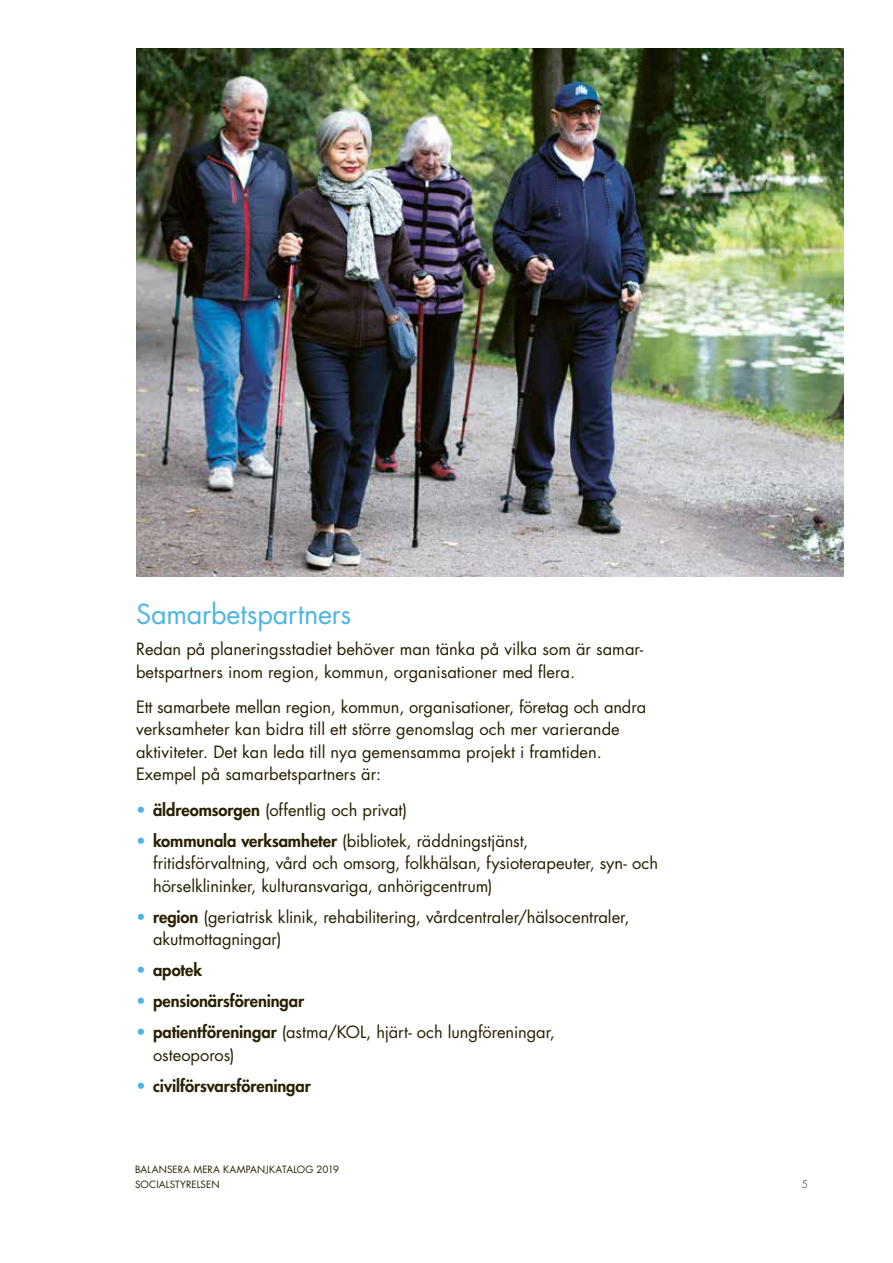
<style>
.page{position:relative;width:893px;height:1263px;background:#fff}
.page>*{position:absolute;margin:0;border:0;box-sizing:border-box;transform-origin:0 0}
.t1{font:27px "Futura Std";letter-spacing:-.005em;color:#4db5e4}
.t2{font:16.5px/22.5px "Futura Std";color:#281f00}
.t3{font:800 16.5px "Futura Std";color:#281f00}
.t4{font:300 10.5px "Futura Std";color:#281f00}
.t5{font:9.75px/14.5px "Futura Std";letter-spacing:.02em;color:#281f00}
.s1{color:#4db5e4}
.s2{font-weight:800}
.s3{font-weight:400;color:#4db5e4}
</style>
<div class="page">
<img style="left:136px;top:48px;width:707px;height:528px">
<h1 class="t1" style="left:136px;top:597px;width:217px">Samarbetspartners</h1>
<p class="t2" style="left:136px;top:638px;width:509px">Redan på planeringsstadiet behöver man tänka på vilka som är samar&shy;betspartners inom region, kommun, organisationer med flera.</p>
<p class="t2" style="left:136px;top:696px;width:512px">Ett samarbete mellan region, kommun, organisationer, företag och andra verksamheter kan bidra till ett större genomslag och mer varierande aktiviteter. Det kan leda till nya gemensamma projekt i framtiden.<br>Exempel på samarbetspartners är:</p>
<p class="t2" style="left:136px;top:798px;width:272px"><span class="s1">•</span> <span class="s2">äldreomsorgen</span> (offentlig och privat)</p>
<p class="t2" style="left:153px;top:829px;width:506px;text-indent:-17px"><span class="s1">•</span> <span class="s2">kommunala verksamheter</span> (bibliotek, räddningstjänst,<br>fritidsförvaltning, vård och omsorg, folkhälsan, fysioterapeuter, syn- och hörselklininker, kulturansvariga, anhörigcentrum)</p>
<p class="t2" style="left:153px;top:905px;width:478px;text-indent:-17px"><span class="s1">•</span> <span class="s2">region</span> (geriatrisk klinik, rehabilitering, vårdcentraler/hälsocentraler, akutmottagningar)</p>
<p class="t3" style="left:136px;top:959px;width:68px"><span class="s3">•</span> apotek</p>
<p class="t3" style="left:136px;top:990px;width:170px"><span class="s3">•</span> pensionärsföreningar</p>
<p class="t2" style="left:153px;top:1021px;width:403px;text-indent:-17px"><span class="s1">•</span> <span class="s2">patientföreningar</span> (astma/KOL, hjärt- och lungföreningar, osteoporos)</p>
<p class="t3" style="left:136px;top:1075px;width:176px"><span class="s3">•</span> civilförsvarsföreningar</p>
<p class="t5" style="left:135px;top:1162px;width:206px">BALANSERA MERA KAMPANJKATALOG 2019<br>SOCIALSTYRELSEN</p>
<p class="t4" style="left:801px;top:1177px;width:8px">5</p>
</div>
